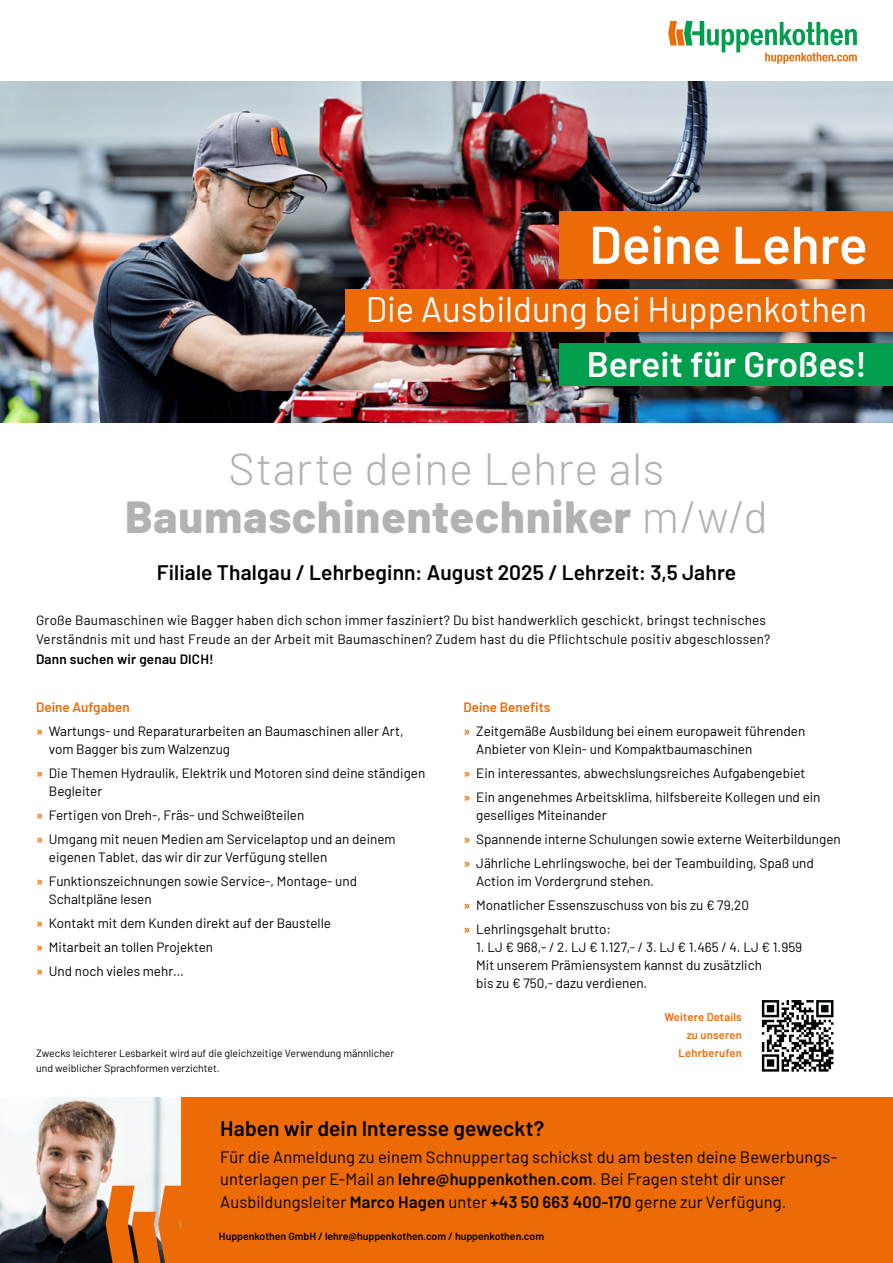
<style>
.page{position:relative;width:893px;height:1263px;background:#fff}
.page>*{position:absolute;margin:0;border:0;box-sizing:border-box;transform-origin:0 0}
.t1{font:600 52.95px "Barlow";color:#fff}
.t2{font:800 45px "Barlow";letter-spacing:.02em;color:#b3b2b2}
.t3{font:300 45px "Barlow";letter-spacing:.01em;color:#b3b2b2}
.t4{font:35.25px "Barlow";color:#fff}
.t5{font:600 35.25px "Barlow";color:#fff}
.t6{font:600 21px "Barlow";letter-spacing:.005em;color:#000}
.t7{font:16.5px/22.5px "Barlow";letter-spacing:.005em;color:#000}
.Aufzählung{font:13.5px/18px "Barlow";color:#000}
.Aufzählung-2{font:600 13.5px "Barlow";color:#ed6b06}
.t8{font:600 11.25px "Barlow";letter-spacing:.015em;color:#ed6b06}
.Aufzählung-3{font:10.5px/15px "Barlow";color:#000}
.Aufzählung-4{font:600 10.5px "Barlow";color:#000}
.s1{font-weight:300}
.s2{font-weight:600}
.s3{font-weight:600;color:#ed6b06}
</style>
<div class="page">
<img style="left:0;top:82px;width:893px;height:340px">
<svg style="left:668px;top:21px;width:189px;height:43px"></svg>
<div style="left:179px;top:1097px;width:714px;height:166px;background:#ed6b06"></div>
<img style="left:0;top:1097px;width:180px;height:166px">
<svg style="left:106px;top:1186px;width:75px;height:77px"></svg>
<div style="left:560px;top:212px;width:333px;height:67px;background:#ed6b06"></div>
<div style="left:345px;top:289px;width:548px;height:43px;background:#ed6b06"></div>
<div style="left:560px;top:343px;width:333px;height:42px;background:#009e4d"></div>
<svg style="left:762px;top:1000px;width:71px;height:71px"></svg>
<p class="t1" style="left:589px;top:206px;width:280px">Deine Lehre</p>
<p class="t4" style="left:366px;top:284px;width:503px">Die Ausbildung bei Huppenkothen</p>
<p class="t5" style="left:587px;top:338px;width:282px">Bereit für Großes!</p>
<p class="t3" style="left:229px;top:437px;width:437px">Starte deine Lehre als</p>
<p class="t2" style="left:125px;top:483px;width:644px">Baumaschinentechniker <span class="s1">m/w/d</span></p>
<p class="t6" style="left:157px;top:557px;width:581px">Filiale Thalgau / Lehrbeginn: August 2025 / Lehrzeit: 3,5 Jahre</p>
<p class="Aufzählung" style="left:36px;top:609px;width:736px;line-height:19.5px">Große Baumaschinen wie Bagger haben dich schon immer fasziniert? Du bist handwerklich geschickt, bringst technisches<br>Verständnis mit und hast Freude an der Arbeit mit Baumaschinen? Zudem hast du die Pflichtschule positiv abgeschlossen?<br><span class="s2">Dann suchen wir genau DICH!</span></p>
<p class="Aufzählung-2" style="left:36px;top:697px;width:95px">Deine Aufgaben</p>
<p class="Aufzählung" style="left:49px;top:721px;width:356px;text-indent:-13px"><span class="s3">»</span> Wartungs- und Reparaturarbeiten an Baumaschinen aller Art, vom Bagger bis zum Walzenzug</p>
<p class="Aufzählung" style="left:49px;top:763px;width:378px;text-indent:-13px"><span class="s3">»</span> Die Themen Hydraulik, Elektrik und Motoren sind deine ständigen<br>Begleiter</p>
<p class="Aufzählung" style="left:36px;top:805px;width:270px"><span class="s3">»</span> Fertigen von Dreh-, Fräs- und Schweißteilen</p>
<p class="Aufzählung" style="left:49px;top:829px;width:348px;text-indent:-13px"><span class="s3">»</span> Umgang mit neuen Medien am Servicelaptop und an deinem eigenen Tablet, das wir dir zur Verfügung stellen</p>
<p class="Aufzählung" style="left:49px;top:871px;width:310px;text-indent:-13px"><span class="s3">»</span> Funktionszeichnungen sowie Service-, Montage- und<br>Schaltpläne lesen</p>
<p class="Aufzählung" style="left:36px;top:913px;width:296px"><span class="s3">»</span> Kontakt mit dem Kunden direkt auf der Baustelle</p>
<p class="Aufzählung" style="left:36px;top:937px;width:179px"><span class="s3">»</span> Mitarbeit an tollen Projekten</p>
<p class="Aufzählung" style="left:36px;top:961px;width:149px"><span class="s3">»</span> Und noch vieles mehr…</p>
<p class="Aufzählung-2" style="left:463px;top:697px;width:88px">Deine Benefits</p>
<p class="Aufzählung" style="left:476px;top:721px;width:330px;text-indent:-13px"><span class="s3">»</span> Zeitgemäße Ausbildung bei einem europaweit führenden<br>Anbieter von Klein- und Kompaktbaumaschinen</p>
<p class="Aufzählung" style="left:463px;top:763px;width:343px"><span class="s3">»</span> Ein interessantes, abwechslungsreiches Aufgabengebiet</p>
<p class="Aufzählung" style="left:476px;top:787px;width:346px;text-indent:-13px"><span class="s3">»</span> Ein angenehmes Arbeitsklima, hilfsbereite Kollegen und ein geselliges Miteinander</p>
<p class="Aufzählung" style="left:463px;top:829px;width:379px"><span class="s3">»</span> Spannende interne Schulungen sowie externe Weiterbildungen</p>
<p class="Aufzählung" style="left:476px;top:853px;width:339px;text-indent:-13px"><span class="s3">»</span> Jährliche Lehrlingswoche, bei der Teambuilding, Spaß und<br>Action im Vordergrund stehen.</p>
<p class="Aufzählung" style="left:463px;top:895px;width:287px"><span class="s3">»</span> Monatlicher Essenszuschuss von bis zu € 79,20</p>
<p class="Aufzählung" style="left:463px;top:919px;width:149px"><span class="s3">»</span> Lehrlingsgehalt brutto:</p>
<p class="Aufzählung" style="left:476px;top:937px;width:328px">1. LJ € 968,- / 2. LJ € 1.127,- / 3. LJ € 1.465 / 4. LJ € 1.959<br>Mit unserem Prämiensystem kannst du zusätzlich<br>bis zu € 750,- dazu verdienen.</p>
<p class="Aufzählung-3" style="left:36px;top:1044px;width:360px">Zwecks leichterer Lesbarkeit wird auf die gleichzeitige Verwendung männlicher und weiblicher Sprachformen verzichtet.</p>
<p class="t8" style="left:664px;top:1009px;width:79px">Weitere Details</p>
<p class="t8" style="left:687px;top:1027px;width:57px">zu unseren</p>
<p class="t8" style="left:679px;top:1045px;width:65px">Lehrberufen</p>
<p class="t6" style="left:220px;top:1113px;width:326px">Haben wir dein Interesse geweckt?</p>
<p class="t7" style="left:220px;top:1144px;width:618px">Für die Anmeldung zu einem Schnuppertag schickst du am besten deine Bewerbungs-</p>
<p class="t7" style="left:220px;top:1167px;width:568px">unterlagen per E-Mail an <span class="s2">lehre@huppenkothen.com</span>. Bei Fragen steht dir unser<br>Ausbildungsleiter <span class="s2">Marco Hagen</span> unter <span class="s2">+43 50 663 400-170</span> gerne zur Verfügung.</p>
<p class="Aufzählung-4" style="left:219px;top:1229px;width:327px">Huppenkothen GmbH / lehre@huppenkothen.com / huppenkothen.com</p>
</div>
